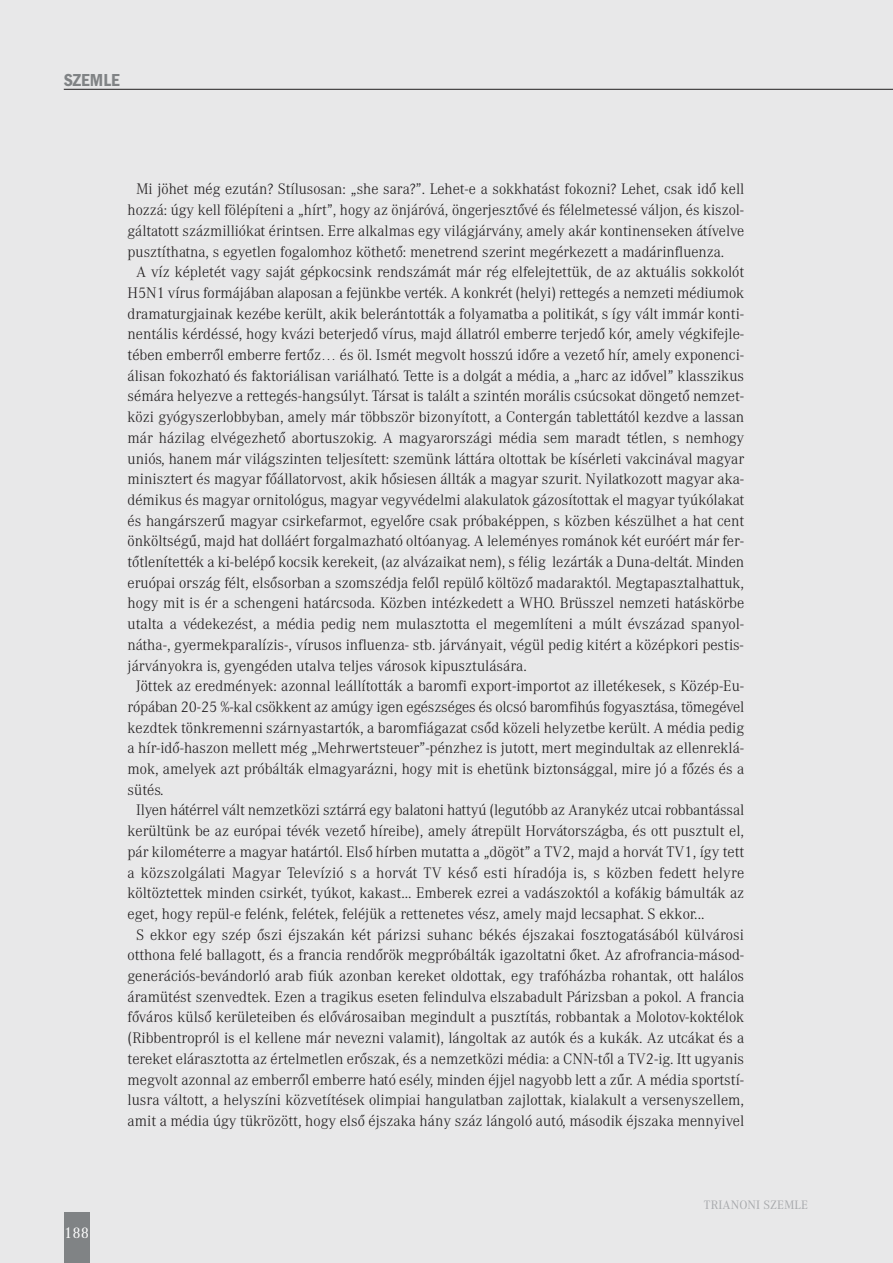
<style>
.page{position:relative;width:893px;height:1263px;background:#e8e8e9}
.page>*{position:absolute;margin:0;border:0;box-sizing:border-box;transform-origin:0 0}
.t1{font:600 condensed 18px "Franklin Gothic";color:#808385}
.t2{font:300 15px "Corporate A";color:#201d1e}
.t3{font:15px "Corporate A";color:#fff}
.t4{font:12px "Corporate A";letter-spacing:.01em;color:#a7a9ac}
</style>
<div class="page">
<hr style="left:64px;top:89px;width:829px;height:1px;background:#201d1e">
<div style="left:64px;top:1212px;width:25px;height:51px;background:#808385"></div>
<p class="t1" style="left:64px;top:69px;width:57px">SZEMLE</p>
<p class="t2" style="left:136px;top:184px;width:610px">Mi jöhet még ezután? Stílusosan: „she sara?”. Lehet-e a sokkhatást fokozni? Lehet, csak idő kell</p>
<p class="t2" style="left:128px;top:204px;width:618px">hozzá: úgy kell fölépíteni a „hírt”, hogy az önjáróvá, öngerjesztővé és félelmetessé váljon, és kiszol-</p>
<p class="t2" style="left:128px;top:225px;width:618px">gáltatott százmilliókat érintsen. Erre alkalmas egy világjárvány, amely akár kontinenseken átívelve</p>
<p class="t2" style="left:128px;top:246px;width:598px">pusztíthatna, s egyetlen fogalomhoz köthető: menetrend szerint megérkezett a madárinfluenza.</p>
<p class="t2" style="left:136px;top:267px;width:610px">A víz képletét vagy saját gépkocsink rendszámát már rég elfelejtettük, de az aktuális sokkolót</p>
<p class="t2" style="left:128px;top:287px;width:618px">H5N1 vírus formájában alaposan a fejünkbe verték. A konkrét (helyi) rettegés a nemzeti médiumok</p>
<p class="t2" style="left:128px;top:308px;width:618px">dramaturgjainak kezébe került, akik belerántották a folyamatba a politikát, s így vált immár konti-</p>
<p class="t2" style="left:128px;top:329px;width:618px">nentális kérdéssé, hogy kvázi beterjedő vírus, majd állatról emberre terjedő kór, amely végkifejle-</p>
<p class="t2" style="left:128px;top:349px;width:618px">tében emberről emberre fertőz… és öl. Ismét megvolt hosszú időre a vezető hír, amely exponenci-</p>
<p class="t2" style="left:128px;top:370px;width:618px">álisan fokozható és faktoriálisan variálható. Tette is a dolgát a média, a „harc az idővel” klasszikus</p>
<p class="t2" style="left:128px;top:391px;width:618px">sémára helyezve a rettegés-hangsúlyt. Társat is talált a szintén morális csúcsokat döngető nemzet-</p>
<p class="t2" style="left:128px;top:411px;width:618px">közi gyógyszerlobbyban, amely már többször bizonyított, a Contergán tablettától kezdve a lassan</p>
<p class="t2" style="left:128px;top:432px;width:618px">már házilag elvégezhető abortuszokig. A magyarországi média sem maradt tétlen, s nemhogy</p>
<p class="t2" style="left:128px;top:453px;width:618px">uniós, hanem már világszinten teljesített: szemünk láttára oltottak be kísérleti vakcinával magyar</p>
<p class="t2" style="left:128px;top:474px;width:618px">minisztert és magyar főállatorvost, akik hősiesen állták a magyar szurit. Nyilatkozott magyar aka-</p>
<p class="t2" style="left:128px;top:494px;width:618px">démikus és magyar ornitológus, magyar vegyvédelmi alakulatok gázosítottak el magyar tyúkólakat</p>
<p class="t2" style="left:128px;top:515px;width:618px">és hangárszerű magyar csirkefarmot, egyelőre csak próbaképpen, s közben készülhet a hat cent</p>
<p class="t2" style="left:128px;top:536px;width:618px">önköltségű, majd hat dolláért forgalmazható oltóanyag. A leleményes románok két euróért már fer-</p>
<p class="t2" style="left:128px;top:556px;width:618px">tőtlenítették a ki-belépő kocsik kerekeit, (az alvázaikat nem), s félig lezárták a Duna-deltát. Minden</p>
<p class="t2" style="left:128px;top:577px;width:618px">eruópai ország félt, elsősorban a szomszédja felől repülő költöző madaraktól. Megtapasztalhattuk,</p>
<p class="t2" style="left:128px;top:598px;width:618px">hogy mit is ér a schengeni határcsoda. Közben intézkedett a WHO. Brüsszel nemzeti hatáskörbe</p>
<p class="t2" style="left:128px;top:618px;width:618px">utalta a védekezést, a média pedig nem mulasztotta el megemlíteni a múlt évszázad spanyol-</p>
<p class="t2" style="left:128px;top:639px;width:618px">nátha- , gyermekparalízis-, vírusos influenza- stb. járványait, végül pedig kitért a középkori pestis-</p>
<p class="t2" style="left:128px;top:660px;width:401px">járványokra is, gyengéden utalva teljes városok kipusztulására.</p>
<p class="t2" style="left:136px;top:681px;width:610px">Jöttek az eredmények: azonnal leállították a baromfi export-importot az illetékesek, s Közép-Eu-</p>
<p class="t2" style="left:128px;top:701px;width:618px">rópában 20-25 %-kal csökkent az amúgy igen egészséges és olcsó baromfihús fogyasztása, tömegével</p>
<p class="t2" style="left:128px;top:722px;width:618px">kezdtek tönkremenni szárnyastartók, a baromfiágazat csőd közeli helyzetbe került. A média pedig</p>
<p class="t2" style="left:128px;top:743px;width:618px">a hír-idő-haszon mellett még „Mehrwertsteuer”-pénzhez is jutott, mert megindultak az ellenreklá-</p>
<p class="t2" style="left:128px;top:763px;width:618px">mok, amelyek azt próbálták elmagyarázni, hogy mit is ehetünk biztonsággal, mire jó a főzés és a</p>
<p class="t2" style="left:128px;top:784px;width:38px">sütés.</p>
<p class="t2" style="left:136px;top:805px;width:610px">Ilyen hátérrel vált nemzetközi sztárrá egy balatoni hattyú (legutóbb az Aranykéz utcai robbantással</p>
<p class="t2" style="left:128px;top:825px;width:618px">kerültünk be az európai tévék vezető híreibe), amely átrepült Horvátországba, és ott pusztult el,</p>
<p class="t2" style="left:128px;top:846px;width:618px">pár kilométerre a magyar határtól. Első hírben mutatta a „dögöt” a TV2, majd a horvát TV1, így tett</p>
<p class="t2" style="left:128px;top:867px;width:618px">a közszolgálati Magyar Televízió s a horvát TV késő esti híradója is, s közben fedett helyre</p>
<p class="t2" style="left:128px;top:888px;width:618px">költöztettek minden csirkét, tyúkot, kakast... Emberek ezrei a vadászoktól a kofákig bámulták az</p>
<p class="t2" style="left:128px;top:908px;width:578px">eget, hogy repül-e felénk, felétek, feléjük a rettenetes vész, amely majd lecsaphat. S ekkor...</p>
<p class="t2" style="left:136px;top:929px;width:609px">S ekkor egy szép őszi éjszakán két párizsi suhanc békés éjszakai fosztogatásából külvárosi</p>
<p class="t2" style="left:128px;top:950px;width:618px">otthona felé ballagott, és a francia rendőrök megpróbálták igazoltatni őket. Az afrofrancia-másod-</p>
<p class="t2" style="left:128px;top:970px;width:618px">generációs-bevándorló arab fiúk azonban kereket oldottak, egy trafóházba rohantak, ott halálos</p>
<p class="t2" style="left:128px;top:991px;width:618px">áramütést szenvedtek. Ezen a tragikus eseten felindulva elszabadult Párizsban a pokol. A francia</p>
<p class="t2" style="left:128px;top:1012px;width:618px">főváros külső kerületeiben és elővárosaiban megindult a pusztítás, robbantak a Molotov-koktélok</p>
<p class="t2" style="left:128px;top:1032px;width:618px">(Ribbentropról is el kellene már nevezni valamit), lángoltak az autók és a kukák. Az utcákat és a</p>
<p class="t2" style="left:128px;top:1053px;width:618px">tereket elárasztotta az értelmetlen erőszak, és a nemzetközi média: a CNN-től a TV2-ig. Itt ugyanis</p>
<p class="t2" style="left:128px;top:1074px;width:618px">megvolt azonnal az emberről emberre ható esély, minden éjjel nagyobb lett a zűr. A média sportstí-</p>
<p class="t2" style="left:128px;top:1095px;width:618px">lusra váltott, a helyszíni közvetítések olimpiai hangulatban zajlottak, kialakult a versenyszellem,</p>
<p class="t2" style="left:128px;top:1115px;width:618px">amit a média úgy tükrözött, hogy első éjszaka hány száz lángoló autó, második éjszaka mennyivel</p>
<p class="t3" style="left:64px;top:1225px;width:26px">188</p>
<p class="t4" style="left:704px;top:1198px;width:105px">TRIANONI SZEMLE</p>
</div>
